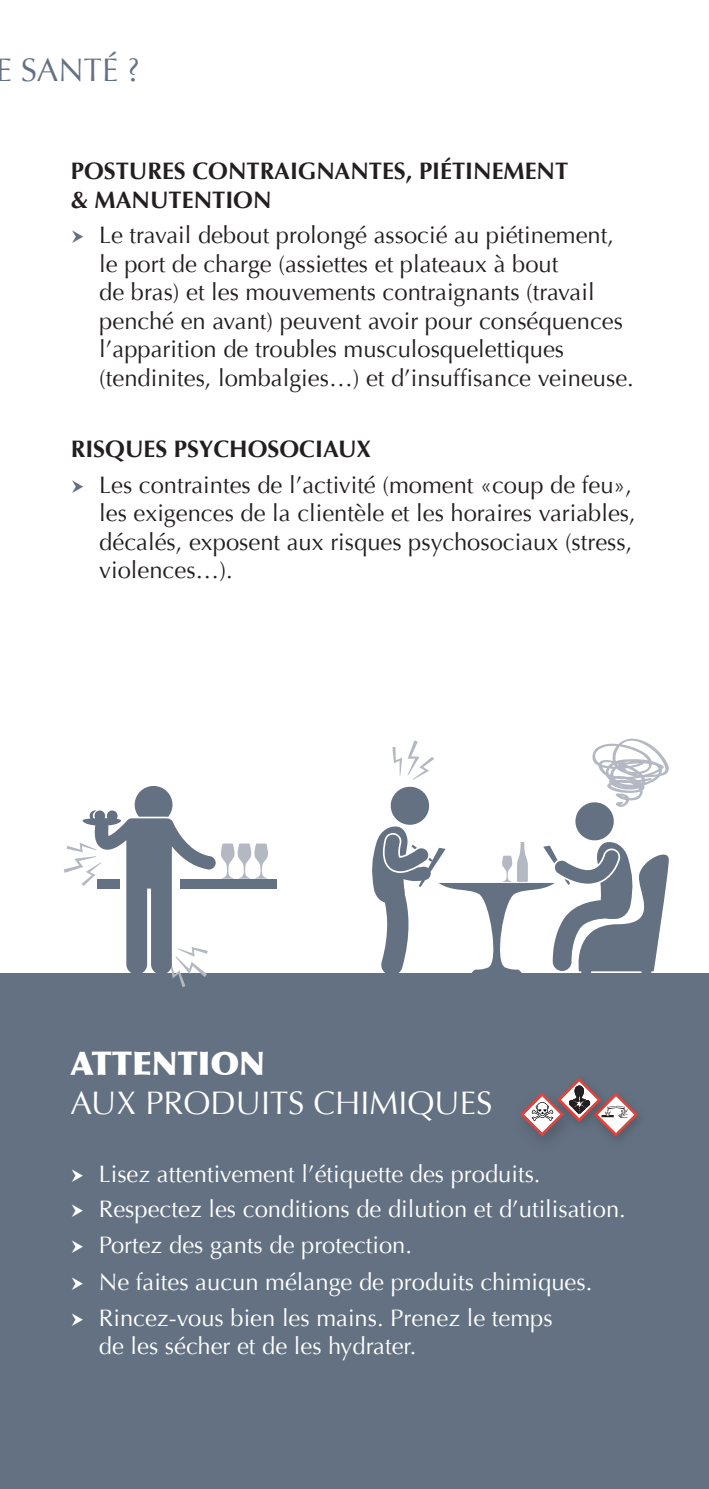
<style>
.page{position:relative;width:709px;height:1489px;background:#fff}
.page>*{position:absolute;margin:0;border:0;box-sizing:border-box;transform-origin:0 0}
.t1{font:32.5px "Optima";color:#fff}
.t2{font:900 32.5px "Optima";color:#fff}
.t3{font:32.5px "Optima";color:#637182}
.t4{font:23.75px/28.5px "Optima";color:#231f20}
.t5{font:23.75px/36px "Optima";color:#fff}
.t6{font:700 23.75px/28.5px "Optima";color:#231f20}
</style>
<div class="page">
<hr style="left:708px;top:0;width:1px;height:1488px;background:#637182">
<div style="left:0;top:973px;width:709px;height:515px;background:#637182"></div>
<svg style="left:372px;top:738px;width:297px;height:235px"></svg>
<div style="left:180px;top:879px;width:96px;height:9px;background:#637182"></div>
<svg style="left:64px;top:786px;width:205px;height:201px"></svg>
<svg style="left:520px;top:1078px;width:118px;height:58px"></svg>
<h1 class="t3" style="left:-5px;top:51px;width:146px">E SANTÉ ?</h1>
<p class="t6" style="left:71px;top:157px;width:499px">POSTURES CONTRAIGNANTES, PIÉTINEMENT &amp; MANUTENTION</p>
<p class="t4" style="left:99px;top:221px;width:536px">Le travail debout prolongé associé au piétinement, le port de charge (assiettes et plateaux à bout<br>de bras) et les mouvements contraignants (travail penché en avant) peuvent avoir pour conséquences l’apparition de troubles musculosquelettiques (tendinites, lombalgies…) et d’insuffisance veineuse.</p>
<p class="t6" style="left:71px;top:435px;width:302px">RISQUES PSYCHOSOCIAUX</p>
<p class="t4" style="left:99px;top:471px;width:538px">Les contraintes de l’activité (moment «coup de feu», les exigences de la clientèle et les horaires variables, décalés, exposent aux risques psychosociaux (stress, violences…).</p>
<h1 class="t2" style="left:71px;top:1043px;width:196px">ATTENTION</h1>
<h1 class="t1" style="left:71px;top:1084px;width:423px">AUX PRODUITS CHIMIQUES</h1>
<p class="t5" style="left:99px;top:1155px;width:528px">Lisez attentivement l’étiquette des produits.<br>Respectez les conditions de dilution et d’utilisation.<br>Portez des gants de protection.<br>Ne faites aucun mélange de produits chimiques.<br>Rincez-vous bien les mains. Prenez le temps</p>
<p class="t5" style="left:99px;top:1328px;width:319px">de les sécher et de les hydrater.</p>
</div>
